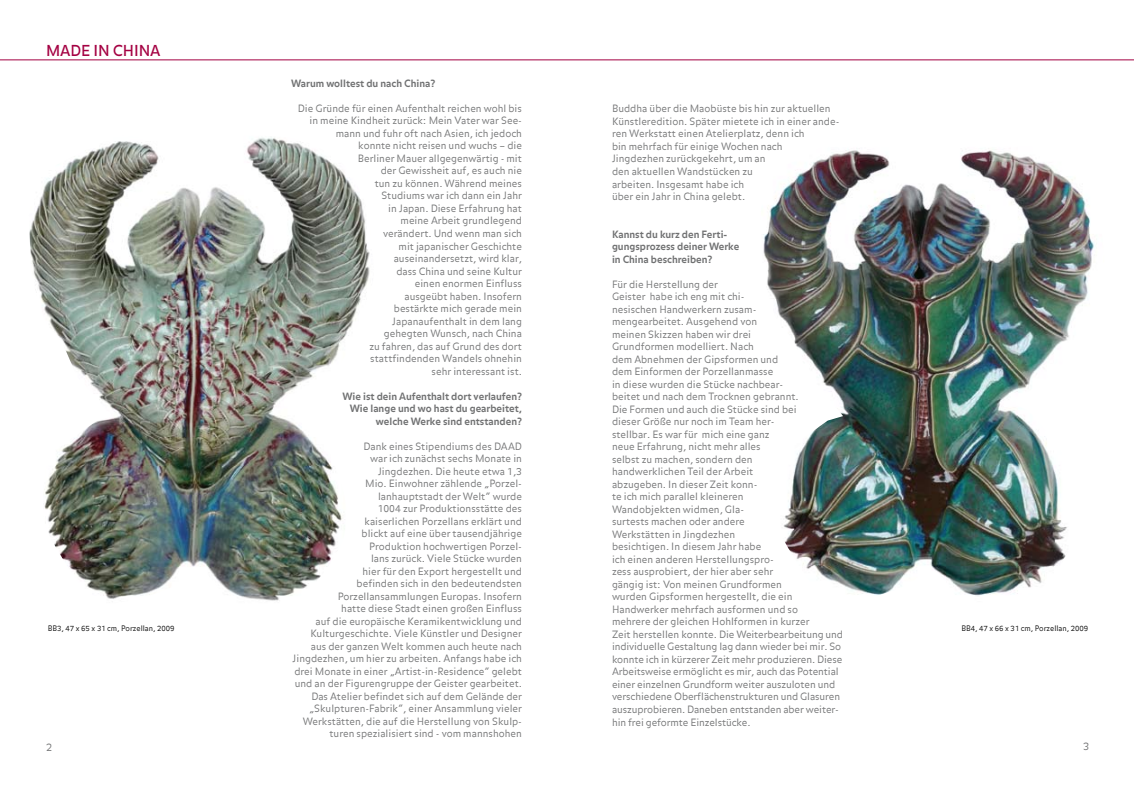
<style>
.page{position:relative;width:1134px;height:798px;background:#fff}
.page>*{position:absolute;margin:0;border:0;box-sizing:border-box;transform-origin:0 0}
.t1{font:15px "Balance";color:#a40042}
.t2{font:300 10.62px "Balance";color:#6f7071}
.t3{font:300 10px/12.5px "Balance";color:#6f7071;text-align:right}
.t4{font:700 10px/12.5px "Balance";color:#6f7071;text-align:right}
.t5{font:300 7.5px "Balance";color:#000}
</style>
<div class="page">
<hr style="left:0;top:59px;width:1134px;height:1px;background:#a40042">
<img style="left:29px;top:138px;width:341px;height:463px">
<img style="left:763px;top:150px;width:332px;height:446px">
<h1 class="t1" style="left:46px;top:42px;width:116px">MADE IN CHINA</h1>
<p class="t5" style="left:48px;top:623px;width:128px">BB3, 47 x 65 x 31 cm, Porzellan, 2009</p>
<p class="t2" style="left:46px;top:740px;width:8px">2</p>
<p class="t4" style="left:291px;top:78px;width:146px">Warum wolltest du nach China?</p>
<p class="t3" style="left:298px;top:103px;width:226px">Die Gründe für einen Aufenthalt reichen wohl bis in meine Kindheit zurück: Mein Vater war See&shy;mann und fuhr oft nach Asien, ich jedoch<br>konnte nicht reisen und wuchs – die<br>Berliner Mauer allgegenwärtig - mit<br>der Gewissheit auf, es auch nie<br>tun zu können. Während meines<br>Studiums war ich dann ein Jahr<br>in Japan. Diese Erfahrung hat<br>meine Arbeit grundlegend<br>verändert. Und wenn man sich<br>mit japanischer Geschichte<br>auseinandersetzt, wird klar,<br>dass China und seine Kultur<br>einen enormen Einfluss<br>ausgeübt haben. Insofern<br>bestärkte mich gerade mein<br>Japanaufenthalt in dem lang<br>gehegten Wunsch, nach China<br>zu fahren, das auf Grund des dort stattfindenden Wandels ohnehin<br>sehr interessant ist.</p>
<p class="t4" style="left:342px;top:390px;width:181px">Wie ist dein Aufenthalt dort verlaufen?<br>Wie lange und wo hast du gearbeitet, welche Werke sind entstanden?</p>
<p class="t3" style="left:293px;top:440px;width:231px">Dank eines Stipendiums des DAAD<br>war ich zunächst sechs Monate in<br>Jingdezhen. Die heute etwa 1,3<br>Mio. Einwohner zählende „Porzel-<br>lanhauptstadt der Welt“ wurde<br>1004 zur Produktionsstätte des<br>kaiserlichen Porzellans erklärt und<br>blickt auf eine über tausendjährige<br>Produktion hochwertigen Porzel-<br>lans zurück. Viele Stücke wurden<br>hier für den Export hergestellt und<br>befinden sich in den bedeutendsten Porzellansammlungen Europas. Insofern<br>hatte diese Stadt einen großen Einfluss<br>auf die europäische Keramikentwicklung und Kulturgeschichte. Viele Künstler und Designer aus der ganzen Welt kommen auch heute nach Jingdezhen, um hier zu arbeiten. Anfangs habe ich drei Monate in einer „Artist-in-Residence“ gelebt und an der Figurengruppe der Geister gearbeitet.<br>Das Atelier befindet sich auf dem Gelände der „Skulpturen-Fabrik“, einer Ansammlung vieler Werkstätten, die auf die Herstellung von Skulp&shy;turen spezialisiert sind - vom mannshohen</p>
<p class="t3" style="left:612px;top:103px;width:229px;text-align:left">Buddha über die Maobüste bis hin zur aktuellen Künstleredition. Später mietete ich in einer ande&shy;ren Werkstatt einen Atelierplatz, denn ich<br>bin mehrfach für einige Wochen nach<br>Jingdezhen zurückgekehrt, um an<br>den aktuellen Wandstücken zu<br>arbeiten. Insgesamt habe ich<br>über ein Jahr in China gelebt.</p>
<p class="t4" style="left:612px;top:228px;width:129px;text-align:left">Kannst du kurz den Ferti&shy;gungsprozess deiner Werke in China beschreiben?</p>
<p class="t3" style="left:612px;top:278px;width:232px;text-align:left">Für die Herstellung der<br>Geister habe ich eng mit chi-<br>nesischen Handwerkern zusam-<br>mengearbeitet. Ausgehend von<br>meinen Skizzen haben wir drei<br>Grundformen modelliert. Nach<br>dem Abnehmen der Gipsformen und<br>dem Einformen der Porzellanmasse<br>in diese wurden die Stücke nachbear-<br>beitet und nach dem Trocknen gebrannt.<br>Die Formen und auch die Stücke sind bei<br>dieser Größe nur noch im Team her-<br>stellbar. Es war für mich eine ganz<br>neue Erfahrung, nicht mehr alles<br>selbst zu machen, sondern den<br>handwerklichen Teil der Arbeit<br>abzugeben. In dieser Zeit konn-<br>te ich mich parallel kleineren<br>Wandobjekten widmen, Gla-<br>surtests machen oder andere<br>Werkstätten in Jingdezhen<br>besichtigen. In diesem Jahr habe<br>ich einen anderen Herstellungspro-<br>zess ausprobiert, der hier aber sehr<br>gängig ist: Von meinen Grundformen<br>wurden Gipsformen hergestellt, die ein Handwerker mehrfach ausformen und so<br>mehrere der gleichen Hohlformen in kurzer<br>Zeit herstellen konnte. Die Weiterbearbeitung und individuelle Gestaltung lag dann wieder bei mir. So konnte ich in kürzerer Zeit mehr produzieren. Diese Arbeitsweise ermöglicht es mir, auch das Potential einer einzelnen Grundform weiter auszuloten und verschiedene Oberflächenstrukturen und Glasuren auszuprobieren. Daneben entstanden aber weiter&shy;hin frei geformte Einzelstücke.</p>
<p class="t5" style="left:961px;top:623px;width:128px">BB4, 47 x 66 x 31 cm, Porzellan, 2009</p>
<p class="t2" style="left:1083px;top:740px;width:8px">3</p>
</div>
